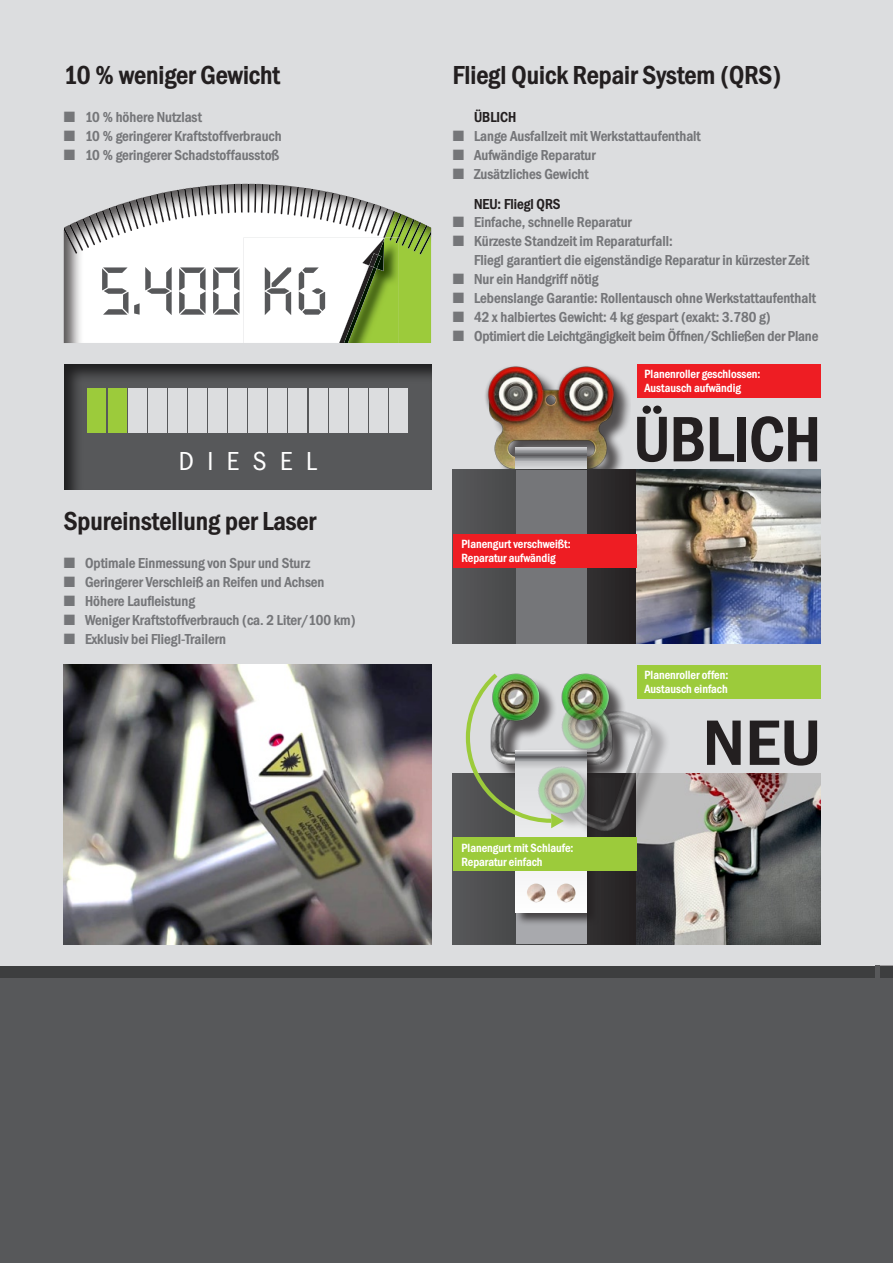
<style>
.page{position:relative;width:893px;height:1263px;background:#fff}
.page>*{position:absolute;margin:0;border:0;box-sizing:border-box;transform-origin:0 0}
.t1{font:70.8px "Quartz Bol D";color:#57585a}
.t2{font:800 66.45px "Franklin Gothic Cond";color:#231f20}
.t3{font:800 66.45px "Franklin Gothic Cond";color:#231f20;scale:1.1 1}
.t4{font:800 27px "Franklin Gothic Cond";color:#231f20}
.t5{font:27px "Franklin Gothic Cond";letter-spacing:.5em;color:#fff}
.t6{font:800 15px "Franklin Gothic Cond";color:#757679}
.t7{font:800 15px "Franklin Gothic Cond";color:#231f20}
.t8{font:800 12.3px "Franklin Gothic Cond";color:#fff}
</style>
<div class="page">
<div style="left:0;top:965px;width:893px;height:298px;background:#57585a"></div>
<div style="left:0;top:965px;width:893px;height:13px;background:#3d3e3f"></div>
<div style="left:0;top:0;width:893px;height:965px;background:#dcdddf"></div>
<img style="left:64px;top:665px;width:368px;height:279px">
<div style="left:63px;top:183px;width:371px;height:162px;background:#231f20;opacity:.75"></div>
<div style="left:63px;top:363px;width:371px;height:129px;background:#231f20;opacity:.75"></div>
<div style="left:88px;top:388px;width:18px;height:44px;background:#9ccb3b"></div>
<div style="left:108px;top:388px;width:18px;height:44px;background:#9ccb3b"></div>
<div style="left:128px;top:388px;width:18px;height:44px;background:#dcdddf"></div>
<div style="left:148px;top:388px;width:18px;height:44px;background:#dcdddf"></div>
<div style="left:168px;top:388px;width:18px;height:44px;background:#dcdddf"></div>
<div style="left:188px;top:388px;width:18px;height:44px;background:#dcdddf"></div>
<div style="left:208px;top:388px;width:19px;height:44px;background:#dcdddf"></div>
<div style="left:229px;top:388px;width:18px;height:44px;background:#dcdddf"></div>
<div style="left:249px;top:388px;width:18px;height:44px;background:#dcdddf"></div>
<div style="left:269px;top:388px;width:18px;height:44px;background:#dcdddf"></div>
<div style="left:289px;top:388px;width:18px;height:44px;background:#dcdddf"></div>
<div style="left:309px;top:388px;width:18px;height:44px;background:#dcdddf"></div>
<div style="left:329px;top:388px;width:18px;height:44px;background:#dcdddf"></div>
<div style="left:349px;top:388px;width:18px;height:44px;background:#dcdddf"></div>
<div style="left:369px;top:388px;width:18px;height:44px;background:#dcdddf"></div>
<div style="left:389px;top:388px;width:18px;height:44px;background:#dcdddf"></div>
<svg style="left:453px;top:773px;width:184px;height:171px;background:#434343"></svg>
<img style="left:637px;top:773px;width:184px;height:171px">
<img style="left:568px;top:673px;width:35px;height:8px">
<div style="left:516px;top:873px;width:71px;height:71px;background:#a8a9ad"></div>
<div style="left:515px;top:749px;width:85px;height:177px;background:#231f20;opacity:.75"></div>
<div style="left:516px;top:750px;width:71px;height:163px;background:#f9f9f9"></div>
<img style="left:521px;top:681px;width:150px;height:165px">
<img style="left:464px;top:673px;width:100px;height:155px">
<img style="left:527px;top:883px;width:18px;height:19px;border-radius:9px">
<img style="left:557px;top:883px;width:18px;height:19px;border-radius:9px">
<div style="left:453px;top:838px;width:184px;height:33px;background:#9ccb3b"></div>
<div style="left:637px;top:665px;width:184px;height:33px;background:#9ccb3b"></div>
<div style="left:486px;top:367px;width:145px;height:117px;background:#231f20;opacity:.75"></div>
<img style="left:483px;top:366px;width:137px;height:104px">
<div style="left:514px;top:446px;width:86px;height:198px;background:#231f20;opacity:.75"></div>
<svg style="left:516px;top:448px;width:70px;height:22px;background:#9fa0a3"></svg>
<svg style="left:453px;top:470px;width:184px;height:173px;background:#404041"></svg>
<img style="left:637px;top:470px;width:184px;height:173px">
<div style="left:637px;top:364px;width:184px;height:34px;background:#ee1d23"></div>
<div style="left:516px;top:470px;width:70px;height:173px;background:#757679"></div>
<div style="left:453px;top:534px;width:184px;height:34px;background:#ee1d23"></div>
<div style="left:876px;top:965px;width:17px;height:298px;background:#57585a"></div>
<div style="left:880px;top:965px;width:13px;height:13px;background:#3d3e3f"></div>
<p class="t4" style="left:64px;top:60px;width:218px">10 % weniger Gewicht</p>
<p class="t6" style="left:64px;top:108px;width:139px">■ 10 % höhere Nutzlast</p>
<p class="t6" style="left:64px;top:127px;width:219px">■ 10 % geringerer Kraftstoffverbrauch</p>
<p class="t6" style="left:64px;top:146px;width:217px">■ 10 % geringerer Schadstoffausstoß</p>
<p class="t1" style="left:100px;top:251px;width:230px">5.400 kg</p>
<p class="t5" style="left:179px;top:446px;width:139px">DIESEL</p>
<p class="t4" style="left:64px;top:506px;width:254px">Spureinstellung per Laser</p>
<p class="t6" style="left:64px;top:554px;width:248px">■ Optimale Einmessung von Spur und Sturz</p>
<p class="t6" style="left:64px;top:573px;width:262px">■ Geringerer Verschleiß an Reifen und Achsen</p>
<p class="t6" style="left:64px;top:592px;width:133px">■ Höhere Laufleistung</p>
<p class="t6" style="left:64px;top:611px;width:293px">■ Weniger Kraftstoffverbrauch (ca. 2 Liter/100 km)</p>
<p class="t6" style="left:64px;top:630px;width:164px">■ Exklusiv bei Fliegl-Trailern</p>
<p class="t4" style="left:453px;top:60px;width:330px">Fliegl Quick Repair System (QRS)</p>
<p class="t7" style="left:474px;top:108px;width:44px">ÜBLICH</p>
<p class="t6" style="left:453px;top:127px;width:249px">■ Lange Ausfallzeit mit Werkstattaufenthalt</p>
<p class="t6" style="left:453px;top:146px;width:144px">■ Aufwändige Reparatur</p>
<p class="t6" style="left:453px;top:165px;width:137px">■ Zusätzliches Gewicht</p>
<p class="t7" style="left:474px;top:195px;width:88px">NEU: Fliegl QRS</p>
<p class="t6" style="left:453px;top:214px;width:180px">■ Einfache, schnelle Reparatur</p>
<p class="t6" style="left:453px;top:233px;width:221px">■ Kürzeste Standzeit im Reparaturfall:</p>
<p class="t6" style="left:474px;top:252px;width:337px">Fliegl garantiert die eigenständige Reparatur in kürzester Zeit</p>
<p class="t6" style="left:453px;top:271px;width:147px">■ Nur ein Handgriff nötig</p>
<p class="t6" style="left:453px;top:290px;width:364px">■ Lebenslange Garantie: Rollentausch ohne Werkstattaufenthalt</p>
<p class="t6" style="left:453px;top:308px;width:319px">■ 42 x halbiertes Gewicht: 4 kg gespart (exakt: 3.780 g)</p>
<p class="t6" style="left:453px;top:327px;width:367px">■ Optimiert die Leichtgängigkeit beim Öffnen/Schließen der Plane</p>
<p class="t8" style="left:644px;top:367px;width:117px">Planenroller geschlossen:</p>
<p class="t8" style="left:644px;top:381px;width:98px">Austausch aufwändig</p>
<p class="t8" style="left:461px;top:537px;width:111px">Planengurt verschweißt:</p>
<p class="t8" style="left:461px;top:551px;width:96px">Reparatur aufwändig</p>
<p class="t8" style="left:462px;top:840px;width:113px">Planengurt mit Schlaufe:</p>
<p class="t8" style="left:462px;top:854px;width:82px">Reparatur einfach</p>
<p class="t2" style="left:634px;top:402px;width:188px">ÜBLICH</p>
<p class="t8" style="left:644px;top:668px;width:85px">Planenroller offen:</p>
<p class="t8" style="left:644px;top:682px;width:85px">Austausch einfach</p>
<p class="t3" style="left:703px;top:705px;width:108px">NEU</p>
</div>
